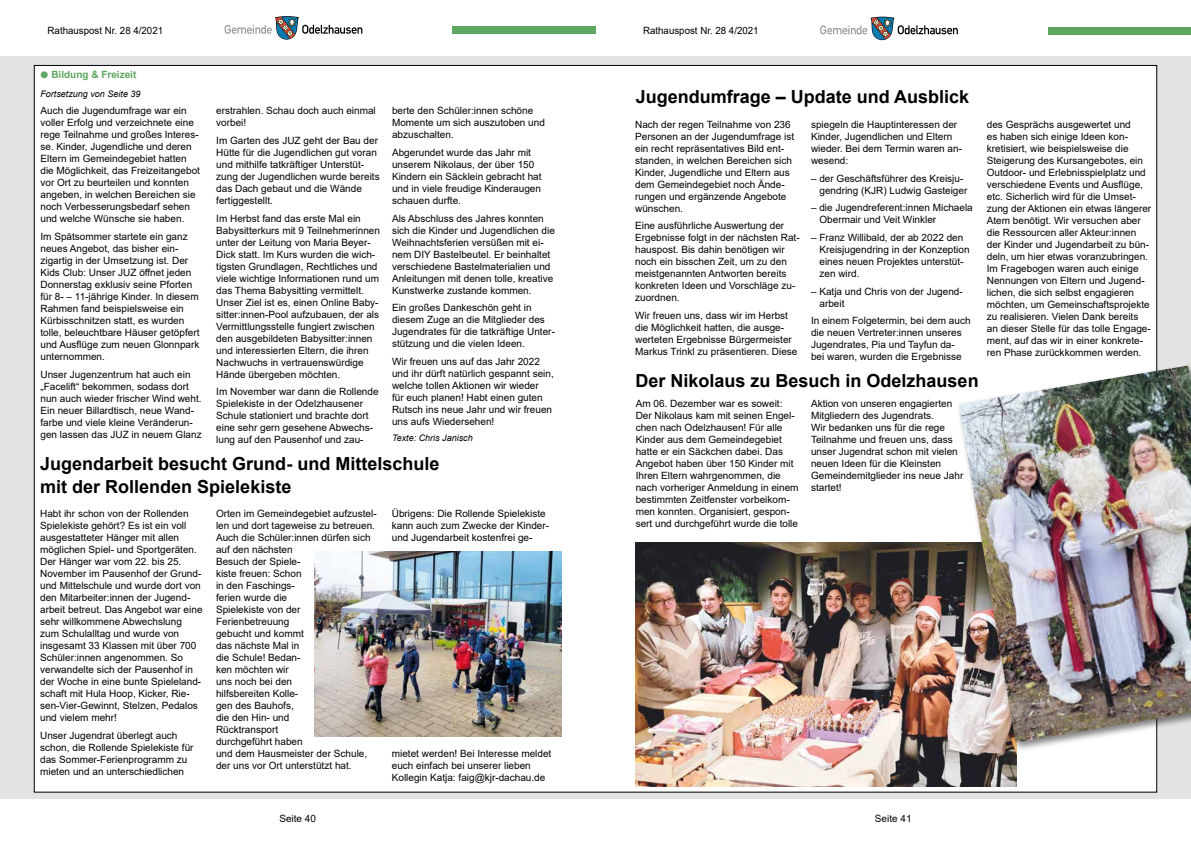
<style>
.page{position:relative;width:1191px;height:842px;background:#fff}
.page>*{position:absolute;margin:0;border:0;box-sizing:border-box;transform-origin:0 0}
.t1{font:700 18px/23.7px "Arial";color:#000}
.t2{font:10px/12px "Arial";color:#000}
.t3{font:700 10px "Arial";color:#5fa761}
.t4{font:italic 9px "Arial";color:#000}
.s1{font-size:24px}
</style>
<div class="page">
<svg style="left:225px;top:16px;width:137px;height:24px"></svg>
<div style="left:452px;top:26px;width:143px;height:8px;background:#5fa761"></div>
<svg style="left:820px;top:16px;width:138px;height:25px"></svg>
<div style="left:1047px;top:27px;width:144px;height:7px;background:#5fa761"></div>
<div style="left:0;top:56px;width:595px;height:743px;background:#e3e3e3"></div>
<div style="left:596px;top:56px;width:595px;height:743px;background:#e3e3e3"></div>
<div style="left:34px;top:65px;width:1122px;height:727px;background:#fff"></div>
<img style="left:635px;top:542px;width:381px;height:244px">
<div style="left:956px;top:363px;width:235px;height:389px;background:#000;opacity:.5"></div>
<img style="left:958px;top:366px;width:233px;height:376px">
<img style="left:315px;top:551px;width:246px;height:185px">
<p class="t2" style="left:48px;top:24px;width:117px">Rathauspost Nr. 28 4/2021</p>
<p class="t2" style="left:643px;top:25px;width:117px">Rathauspost Nr. 28 4/2021</p>
<p class="t3" style="left:40px;top:68px;width:98px"><span class="s1">•</span> Bildung &amp; Freizeit</p>
<p class="t4" style="left:40px;top:88px;width:102px">Fortsetzung von Seite 39</p>
<p class="t2" style="left:40px;top:105px;width:161px">Auch die Jugendumfrage war ein voller Erfolg und verzeichnete eine rege Teilnahme und großes Interes&shy;se. Kinder, Jugendliche und deren Eltern im Gemeindegebiet hatten die Möglichkeit, das Freizeitangebot vor Ort zu beurteilen und konnten angeben, in welchen Bereichen sie noch Verbesserungsbedarf sehen und welche Wünsche sie haben.</p>
<p class="t2" style="left:40px;top:230px;width:160px">Im Spätsommer startete ein ganz neues Angebot, das bisher ein&shy;zigartig in der Umsetzung ist. Der<br>Kids Club: Unser JUZ öffnet jeden<br>Donnerstag exklusiv seine Pforten für 8- – 11-jährige Kinder. In diesem<br>Rahmen fand beispielsweise ein<br>Kürbisschnitzen statt, es wurden tolle, beleuchtbare Häuser getöpfert und Ausflüge zum neuen Glonnpark unternommen.</p>
<p class="t2" style="left:40px;top:368px;width:163px">Unser Jugenzentrum hat auch ein „Facelift“ bekommen, sodass dort nun auch wieder frischer Wind weht.<br>Ein neuer Billardtisch, neue Wand&shy;farbe und viele kleine Veränderun&shy;gen lassen das JUZ in neuem Glanz</p>
<p class="t2" style="left:216px;top:105px;width:161px">erstrahlen. Schau doch auch einmal vorbei!</p>
<p class="t2" style="left:216px;top:134px;width:165px">Im Garten des JUZ geht der Bau der<br>Hütte für die Jugendlichen gut voran und mithilfe tatkräftiger Unterstüt&shy;zung der Jugendlichen wurde bereits das Dach gebaut und die Wände fertiggestellt.</p>
<p class="t2" style="left:216px;top:212px;width:165px">Im Herbst fand das erste Mal ein Babysitterkurs mit 9 Teilnehmerinnen unter der Leitung von Maria Beyer-Dick statt. Im Kurs wurden die wich&shy;tigsten Grundlagen, Rechtliches und viele wichtige Informationen rund um das Thema Babysitting vermittelt.<br>Unser Ziel ist es, einen Online Baby&shy;sitter:innen-Pool aufzubauen, der als Vermittlungsstelle fungiert zwischen den ausgebildeten Babysitter:innen und interessierten Eltern, die ihren Nachwuchs in vertrauenswürdige Hände übergeben möchten.</p>
<p class="t2" style="left:216px;top:386px;width:164px">Im November war dann die Rollende Spielekiste in der Odelzhausener Schule stationiert und brachte dort eine sehr gern gesehene Abwechs&shy;lung auf den Pausenhof und zau-</p>
<p class="t2" style="left:392px;top:105px;width:154px">berte den Schüler:innen schöne<br>Momente um sich auszutoben und abzuschalten.</p>
<p class="t2" style="left:392px;top:146px;width:151px">Abgerundet wurde das Jahr mit unserem Nikolaus, der über 150<br>Kindern ein Säcklein gebracht hat und in viele freudige Kinderaugen schauen durfte.</p>
<p class="t2" style="left:392px;top:212px;width:164px">Als Abschluss des Jahres konnten sich die Kinder und Jugendlichen die Weihnachtsferien versüßen mit ei&shy;nem DIY Bastelbeutel. Er beinhaltet verschiedene Bastelmaterialien und Anleitungen mit denen tolle, kreative Kunstwerke zustande kommen.</p>
<p class="t2" style="left:392px;top:302px;width:164px">Ein großes Dankeschön geht in diesem Zuge an die Mitglieder des Jugendrates für die tatkräftige Unter&shy;stützung und die vielen Ideen.</p>
<p class="t2" style="left:392px;top:355px;width:163px">Wir freuen uns auf das Jahr 2022 und ihr dürft natürlich gespannt sein, welche tollen Aktionen wir wieder<br>für euch planen! Habt einen guten<br>Rutsch ins neue Jahr und wir freuen uns aufs Wiedersehen!</p>
<p class="t4" style="left:392px;top:432px;width:82px">Texte: Chris Janisch</p>
<h1 class="t1" style="left:40px;top:452px;width:401px">Jugendarbeit besucht Grund- und Mittelschule mit der Rollenden Spielekiste</h1>
<p class="t2" style="left:40px;top:508px;width:164px">Habt ihr schon von der Rollenden<br>Spielekiste gehört? Es ist ein voll ausgestatteter Hänger mit allen möglichen Spiel- und Sportgeräten.<br>Der Hänger war vom 22. bis 25.<br>November im Pausenhof der Grund&shy;und Mittelschule und wurde dort von den Mitarbeiter:innen der Jugend&shy;arbeit betreut. Das Angebot war eine sehr willkommene Abwechslung zum Schulalltag und wurde von insgesamt 33 Klassen mit über 700<br>Schüler:innen angenommen. So verwandelte sich der Pausenhof in der Woche in eine bunte Spieleland&shy;schaft mit Hula Hoop, Kicker, Rie&shy;sen-Vier-Gewinnt, Stelzen, Pedalos und vielem mehr!</p>
<p class="t2" style="left:40px;top:729px;width:155px">Unser Jugendrat überlegt auch schon, die Rollende Spielekiste für das Sommer-Ferienprogramm zu mieten und an unterschiedlichen</p>
<p class="t2" style="left:216px;top:508px;width:162px">Orten im Gemeindegebiet aufzustel&shy;len und dort tageweise zu betreuen.<br>Auch die Schüler:innen dürfen sich auf den nächsten<br>Besuch der Spiele-<br>kiste freuen: Schon<br>in den Faschings-<br>ferien wurde die<br>Spielekiste von der<br>Ferienbetreuung<br>gebucht und kommt<br>das nächste Mal in<br>die Schule! Bedan-<br>ken möchten wir<br>uns noch bei den<br>hilfsbereiten Kolle-<br>gen des Bauhofs,<br>die den Hin- und<br>Rücktransport<br>durchgeführt haben<br>und dem Hausmeister der Schule, der uns vor Ort unterstützt hat.</p>
<p class="t2" style="left:392px;top:508px;width:159px">Übrigens: Die Rollende Spielekiste kann auch zum Zwecke der Kinder&shy;und Jugendarbeit kostenfrei ge-</p>
<p class="t2" style="left:392px;top:748px;width:161px">mietet werden! Bei Interesse meldet euch einfach bei unserer lieben<br>Kollegin Katja: faig@kjr-dachau.de</p>
<h1 class="t1" style="left:635px;top:85px;width:335px">Jugendumfrage – Update und Ausblick</h1>
<p class="t2" style="left:635px;top:118px;width:160px">Nach der regen Teilnahme von 236<br>Personen an der Jugendumfrage ist ein recht repräsentatives Bild ent&shy;standen, in welchen Bereichen sich<br>Kinder, Jugendliche und Eltern aus dem Gemeindegebiet noch Ände&shy;rungen und ergänzende Angebote wünschen.</p>
<p class="t2" style="left:635px;top:220px;width:166px">Eine ausführliche Auswertung der<br>Ergebnisse folgt in der nächsten Rat&shy;hauspost. Bis dahin benötigen wir noch ein bisschen Zeit, um zu den meistgenannten Antworten bereits konkreten Ideen und Vorschläge zu&shy;zuordnen.</p>
<p class="t2" style="left:635px;top:309px;width:164px">Wir freuen uns, dass wir im Herbst die Möglichkeit hatten, die ausge&shy;werteten Ergebnisse Bürgermeister Markus Trinkl zu präsentieren. Diese</p>
<p class="t2" style="left:811px;top:118px;width:153px">spiegeln die Hauptinteressen der<br>Kinder, Jugendlichen und Eltern wieder. Bei dem Termin waren an&shy;wesend:</p>
<p class="t2" style="left:819px;top:172px;width:149px;text-indent:-8px">– der Geschäftsführer des Kreisju&shy;gendring (KJR) Ludwig Gasteiger</p>
<p class="t2" style="left:819px;top:202px;width:155px;text-indent:-8px">– die Jugendreferent:innen Michaela<br>Obermair und Veit Winkler</p>
<p class="t2" style="left:819px;top:231px;width:152px;text-indent:-8px">– Franz Willibald, der ab 2022 den<br>Kreisjugendring in der Konzeption eines neuen Projektes unterstüt&shy;zen wird.</p>
<p class="t2" style="left:819px;top:285px;width:145px;text-indent:-9px">– Katja und Chris von der Jugend&shy;arbeit</p>
<p class="t2" style="left:811px;top:315px;width:161px">In einem Folgetermin, bei dem auch die neuen Vertreter:innen unseres Jugendrates, Pia und Tayfun da&shy;bei waren, wurden die Ergebnisse</p>
<h1 class="t1" style="left:635px;top:369px;width:345px">Der Nikolaus zu Besuch in Odelzhausen</h1>
<p class="t2" style="left:635px;top:397px;width:164px">Am 06. Dezember war es soweit:<br>Der Nikolaus kam mit seinen Engel&shy;chen nach Odelzhausen! Für alle Kinder aus dem Gemeindegebiet hatte er ein Säckchen dabei. Das Angebot haben über 150 Kinder mit Ihren Eltern wahrgenommen, die nach vorheriger Anmeldung in einem bestimmten Zeitfenster vorbeikom&shy;men konnten. Organisiert, gespon&shy;sert und durchgeführt wurde die tolle</p>
<p class="t2" style="left:811px;top:397px;width:154px">Aktion von unseren engagierten<br>Mitgliedern des Jugendrats.<br>Wir bedanken uns für die rege<br>Teilnahme und freuen uns, dass unser Jugendrat schon mit vielen neuen Ideen für die Kleinsten<br>Gemeindemitglieder ins neue Jahr startet!</p>
<p class="t2" style="left:986px;top:118px;width:166px">des Gesprächs ausgewertet und<br>es haben sich einige Ideen kon&shy;kretisiert, wie beispielsweise die Steigerung des Kursangebotes, ein Outdoor- und Erlebnisspielplatz und verschiedene Events und Ausflüge, etc. Sicherlich wird für die Umset&shy;zung der Aktionen ein etwas längerer Atem benötigt. Wir versuchen aber die Ressourcen aller Akteur:innen der Kinder und Jugendarbeit zu bün&shy;deln, um hier etwas voranzubringen.<br>Im Fragebogen waren auch einige Nennungen von Eltern und Jugend&shy;lichen, die sich selbst engagieren möchten, um Gemeinschaftsprojekte zu realisieren. Vielen Dank bereits an dieser Stelle für das tolle Engage&shy;ment, auf das wir in einer konkrete&shy;ren Phase zurückkommen werden.</p>
<p class="t2" style="left:279px;top:813px;width:38px">Seite 40</p>
<p class="t2" style="left:875px;top:813px;width:38px">Seite 41</p>
</div>
